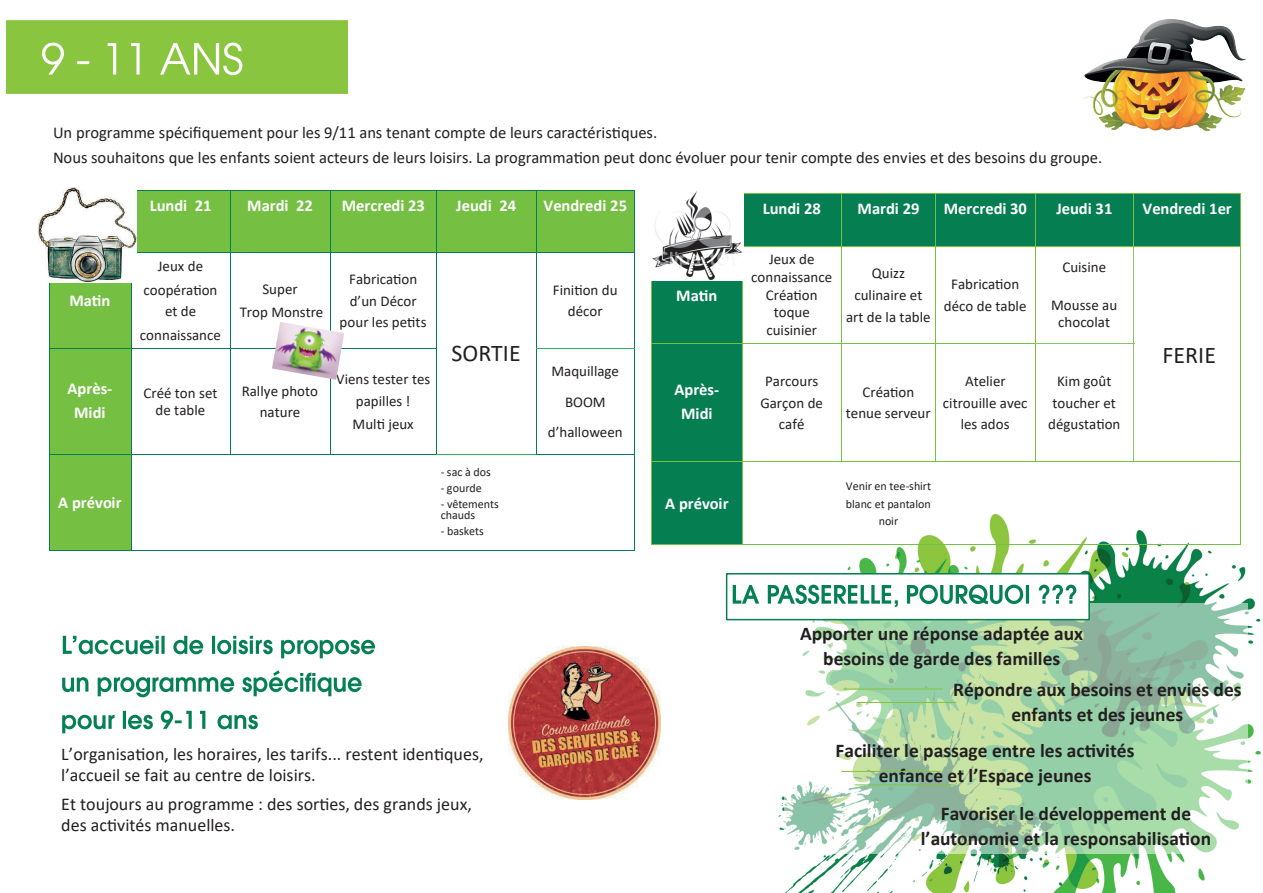
<style>
.page{position:relative;width:1263px;height:893px;background:#fff}
.page>*{position:absolute;margin:0;border:0;box-sizing:border-box;transform-origin:0 0}
.t1{font:24px "Calibri";color:#231f20}
.t2{font:700 19.5px/25.3px "Calibri";color:#231f20;text-align:center}
.t3{font:18px/20.7px "Calibri";color:#231f20}
.t4{font:16.5px/24.2px "Calibri";color:#231f20}
.t5{font:700 16.5px/24.2px "Calibri";letter-spacing:-.005em;color:#fff;text-align:center}
.t6{font:15px/21.8px "Calibri";color:#231f20;text-align:center}
.t7{font:12px/17.4px "Calibri";letter-spacing:-.005em;color:#231f20}
</style>
<div class="page">
<img style="left:725px;top:515px;width:535px;height:378px">
<div style="left:784px;top:603px;width:463px;height:251px;background:#fff;opacity:.53"></div>
<div style="left:727px;top:574px;width:362px;height:46px;background:#fff"></div>
<div style="left:726px;top:573px;width:364px;height:47px;border:2px solid #057f52"></div>
<img style="left:732px;top:579px;width:358px;height:30px">
<div style="left:6px;top:20px;width:341px;height:73px;background:#8ac53f"></div>
<img style="left:42px;top:34px;width:35px;height:50px">
<img style="left:77px;top:34px;width:25px;height:50px">
<img style="left:102px;top:34px;width:164px;height:50px">
<img style="left:62px;top:635px;width:10px;height:19px">
<img style="left:72px;top:635px;width:7px;height:14px">
<img style="left:79px;top:635px;width:296px;height:24px">
<img style="left:62px;top:670px;width:300px;height:27px">
<img style="left:62px;top:710px;width:196px;height:24px">
<img style="left:173px;top:710px;width:20px;height:24px">
<hr style="left:843px;top:689px;width:100px;height:1px;background:#86c43f">
<hr style="left:857px;top:702px;width:99px;height:1px;background:#86c43f">
<hr style="left:841px;top:771px;width:100px;height:1px;background:#86c43f">
<hr style="left:855px;top:785px;width:99px;height:1px;background:#86c43f">
<div style="left:131px;top:190px;width:99px;height:62px;background:#75c043"></div>
<div style="left:230px;top:190px;width:100px;height:62px;background:#75c043"></div>
<div style="left:330px;top:190px;width:106px;height:62px;background:#75c043"></div>
<div style="left:436px;top:190px;width:100px;height:62px;background:#75c043"></div>
<div style="left:536px;top:190px;width:99px;height:62px;background:#75c043"></div>
<div style="left:49px;top:252px;width:82px;height:96px;background:#75c043"></div>
<div style="left:49px;top:348px;width:82px;height:106px;background:#75c043"></div>
<div style="left:49px;top:454px;width:82px;height:97px;background:#75c043"></div>
<hr style="left:49px;top:190px;width:1px;height:360px;background:#057f52">
<hr style="left:230px;top:191px;width:1px;height:61px;background:#057f52">
<hr style="left:330px;top:191px;width:1px;height:61px;background:#057f52">
<hr style="left:436px;top:191px;width:1px;height:61px;background:#057f52">
<hr style="left:536px;top:191px;width:1px;height:61px;background:#057f52">
<hr style="left:634px;top:190px;width:1px;height:62px;background:#057f52">
<hr style="left:131px;top:253px;width:1px;height:201px;background:#057f52">
<hr style="left:230px;top:253px;width:1px;height:201px;background:#057f52">
<hr style="left:330px;top:253px;width:1px;height:201px;background:#057f52">
<hr style="left:436px;top:253px;width:1px;height:95px;background:#057f52">
<hr style="left:536px;top:253px;width:1px;height:95px;background:#057f52">
<hr style="left:634px;top:252px;width:1px;height:96px;background:#057f52">
<hr style="left:436px;top:348px;width:1px;height:106px;background:#057f52">
<hr style="left:536px;top:348px;width:1px;height:106px;background:#057f52">
<hr style="left:634px;top:348px;width:1px;height:106px;background:#057f52">
<hr style="left:131px;top:454px;width:1px;height:96px;background:#057f52">
<hr style="left:634px;top:454px;width:1px;height:96px;background:#057f52">
<hr style="left:49px;top:190px;width:586px;height:1px;background:#057f52">
<hr style="left:131px;top:252px;width:504px;height:1px;background:#057f52">
<hr style="left:49px;top:348px;width:387px;height:1px;background:#057f52">
<hr style="left:536px;top:348px;width:99px;height:1px;background:#2bb45f">
<hr style="left:49px;top:454px;width:387px;height:1px;background:#057f52">
<hr style="left:536px;top:454px;width:99px;height:1px;background:#057f52">
<hr style="left:49px;top:550px;width:82px;height:1px;background:#057f52">
<hr style="left:131px;top:550px;width:504px;height:1px;background:#057f52">
<hr style="left:436px;top:454px;width:100px;height:1px;background:#2bb45f">
<div style="left:742px;top:193px;width:99px;height:53px;background:#057f52"></div>
<div style="left:841px;top:193px;width:95px;height:53px;background:#057f52"></div>
<div style="left:936px;top:193px;width:99px;height:53px;background:#057f52"></div>
<div style="left:1035px;top:193px;width:99px;height:53px;background:#057f52"></div>
<div style="left:1134px;top:193px;width:106px;height:53px;background:#057f52"></div>
<div style="left:651px;top:246px;width:91px;height:97px;background:#057f52"></div>
<div style="left:651px;top:343px;width:91px;height:119px;background:#057f52"></div>
<div style="left:651px;top:462px;width:91px;height:83px;background:#057f52"></div>
<hr style="left:651px;top:193px;width:1px;height:351px;background:#75c043">
<hr style="left:841px;top:193px;width:1px;height:53px;background:#75c043">
<hr style="left:935px;top:193px;width:1px;height:53px;background:#75c043">
<hr style="left:1035px;top:193px;width:1px;height:53px;background:#75c043">
<hr style="left:1134px;top:193px;width:1px;height:53px;background:#75c043">
<hr style="left:1240px;top:193px;width:1px;height:53px;background:#75c043">
<hr style="left:742px;top:247px;width:1px;height:215px;background:#75c043">
<hr style="left:841px;top:247px;width:1px;height:215px;background:#75c043">
<hr style="left:935px;top:247px;width:1px;height:215px;background:#75c043">
<hr style="left:1035px;top:247px;width:1px;height:215px;background:#75c043">
<hr style="left:1133px;top:247px;width:1px;height:215px;background:#87c762">
<hr style="left:742px;top:462px;width:1px;height:82px;background:#75c043">
<hr style="left:1240px;top:246px;width:1px;height:216px;background:#75c043">
<hr style="left:1240px;top:462px;width:1px;height:82px;background:#75c043">
<hr style="left:651px;top:193px;width:589px;height:1px;background:#75c043">
<hr style="left:742px;top:246px;width:293px;height:1px;background:#75c043">
<hr style="left:1035px;top:246px;width:205px;height:1px;background:#75c043">
<hr style="left:652px;top:343px;width:90px;height:1px;background:#75c043">
<hr style="left:742px;top:343px;width:293px;height:1px;background:#75c043">
<hr style="left:1035px;top:343px;width:99px;height:1px;background:#87c762">
<hr style="left:652px;top:462px;width:90px;height:1px;background:#75c043">
<hr style="left:742px;top:462px;width:293px;height:1px;background:#75c043">
<hr style="left:1035px;top:462px;width:205px;height:1px;background:#75c043">
<hr style="left:651px;top:544px;width:91px;height:1px;background:#75c043">
<hr style="left:742px;top:544px;width:498px;height:1px;background:#75c043">
<img style="left:272px;top:322px;width:72px;height:58px">
<img style="left:508px;top:646px;width:153px;height:153px">
<img style="left:651px;top:191px;width:92px;height:89px">
<img style="left:1083px;top:19px;width:164px;height:112px">
<img style="left:38px;top:187px;width:98px;height:95px">
<p class="t4" style="left:53px;top:120px;width:1051px">Un programme spécifiquement pour les 9/11 ans tenant compte de leurs caractéristiques.<br>Nous souhaitons que les enfants soient acteurs de leurs loisirs. La programmation peut donc évoluer pour tenir compte des envies et des besoins du groupe.</p>
<p class="t5" style="left:69px;top:288px;width:43px">Matin</p>
<p class="t5" style="left:150px;top:193px;width:63px">Lundi 21</p>
<p class="t5" style="left:247px;top:193px;width:67px">Mardi 22</p>
<p class="t5" style="left:342px;top:193px;width:85px">Mercredi 23</p>
<p class="t5" style="left:456px;top:193px;width:61px">Jeudi 24</p>
<p class="t5" style="left:544px;top:193px;width:85px">Vendredi 25</p>
<p class="t6" style="left:144px;top:254px;width:75px;line-height:23.2px">Jeux de coopération</p>
<p class="t6" style="left:140px;top:299px;width:83px;line-height:23.4px">et de connaissance</p>
<p class="t6" style="left:240px;top:277px;width:85px;line-height:23.4px">Super<br>Trop Monstre</p>
<p class="t6" style="left:340px;top:267px;width:88px">Fabrication d’un Décor pour les petits</p>
<p class="t6" style="left:553px;top:278px;width:66px">Finition du décor</p>
<h1 class="t1" style="left:452px;top:337px;width:71px">SORTIE</h1>
<p class="t5" style="left:68px;top:376px;width:46px">Après-<br>Midi</p>
<p class="t6" style="left:144px;top:384px;width:75px;line-height:17.2px">Créé ton set de table</p>
<p class="t6" style="left:242px;top:379px;width:78px">Rallye photo nature</p>
<p class="t6" style="left:336px;top:368px;width:96px">Viens tester tes papilles !</p>
<p class="t6" style="left:353px;top:413px;width:63px">Multi jeux</p>
<p class="t5" style="left:58px;top:490px;width:65px">A prévoir</p>
<p class="t7" style="left:441px;top:463px;width:52px">- sac à dos</p>
<p class="t7" style="left:441px;top:479px;width:43px">- gourde</p>
<p class="t7" style="left:441px;top:499px;width:60px;line-height:10.2px">- vêtements chauds</p>
<p class="t7" style="left:441px;top:522px;width:45px">- baskets</p>
<p class="t6" style="left:548px;top:355px;width:76px;line-height:30.8px">Maquillage<br>BOOM d’halloween</p>
<p class="t3" style="left:61px;top:743px;width:424px">L’organisation, les horaires, les tarifs... restent identiques, l’accueil se fait au centre de loisirs.</p>
<p class="t3" style="left:61px;top:793px;width:412px">Et toujours au programme : des sorties, des grands jeux, des activités manuelles.</p>
<p class="t5" style="left:676px;top:283px;width:43px">Matin</p>
<p class="t5" style="left:763px;top:196px;width:60px">Lundi 28</p>
<p class="t5" style="left:858px;top:196px;width:63px">Mardi 29</p>
<p class="t5" style="left:944px;top:196px;width:85px">Mercredi 30</p>
<p class="t5" style="left:1056px;top:196px;width:58px">Jeudi 31</p>
<p class="t5" style="left:1143px;top:196px;width:91px">Vendredi 1er</p>
<p class="t6" style="left:751px;top:250px;width:83px;line-height:17.2px">Jeux de connaissance</p>
<p class="t6" style="left:766px;top:286px;width:53px;line-height:17.2px">Création toque cuisinier</p>
<p class="t6" style="left:846px;top:262px;width:86px">Quizz culinaire et art de la table</p>
<p class="t6" style="left:944px;top:273px;width:84px">Fabrication déco de table</p>
<p class="t6" style="left:1062px;top:256px;width:45px">Cuisine</p>
<p class="t6" style="left:1051px;top:296px;width:68px;line-height:17.2px">Mousse au chocolat</p>
<h1 class="t1" style="left:1162px;top:338px;width:55px">FERIE</h1>
<p class="t5" style="left:674px;top:377px;width:46px">Après-<br>Midi</p>
<p class="t6" style="left:760px;top:370px;width:64px">Parcours<br>Garçon de café</p>
<p class="t6" style="left:846px;top:380px;width:86px">Création tenue serveur</p>
<p class="t6" style="left:943px;top:370px;width:86px">Atelier citrouille avec les ados</p>
<p class="t6" style="left:1048px;top:370px;width:74px">Kim goût toucher et dégustation</p>
<p class="t5" style="left:665px;top:491px;width:65px">A prévoir</p>
<p class="t7" style="left:846px;top:477px;width:87px;text-align:center">Venir en tee-shirt blanc et pantalon noir</p>
<h2 class="t2" style="left:800px;top:620px;width:284px">Apporter une réponse adaptée aux besoins de garde des familles</h2>
<h2 class="t2" style="left:953px;top:677px;width:290px">Répondre aux besoins et envies des enfants et des jeunes</h2>
<h2 class="t2" style="left:835px;top:737px;width:300px">Faciliter le passage entre les activités enfance et l’Espace jeunes</h2>
<h2 class="t2" style="left:921px;top:800px;width:292px">Favoriser le développement de l’autonomie et la responsabilisation</h2>
</div>
